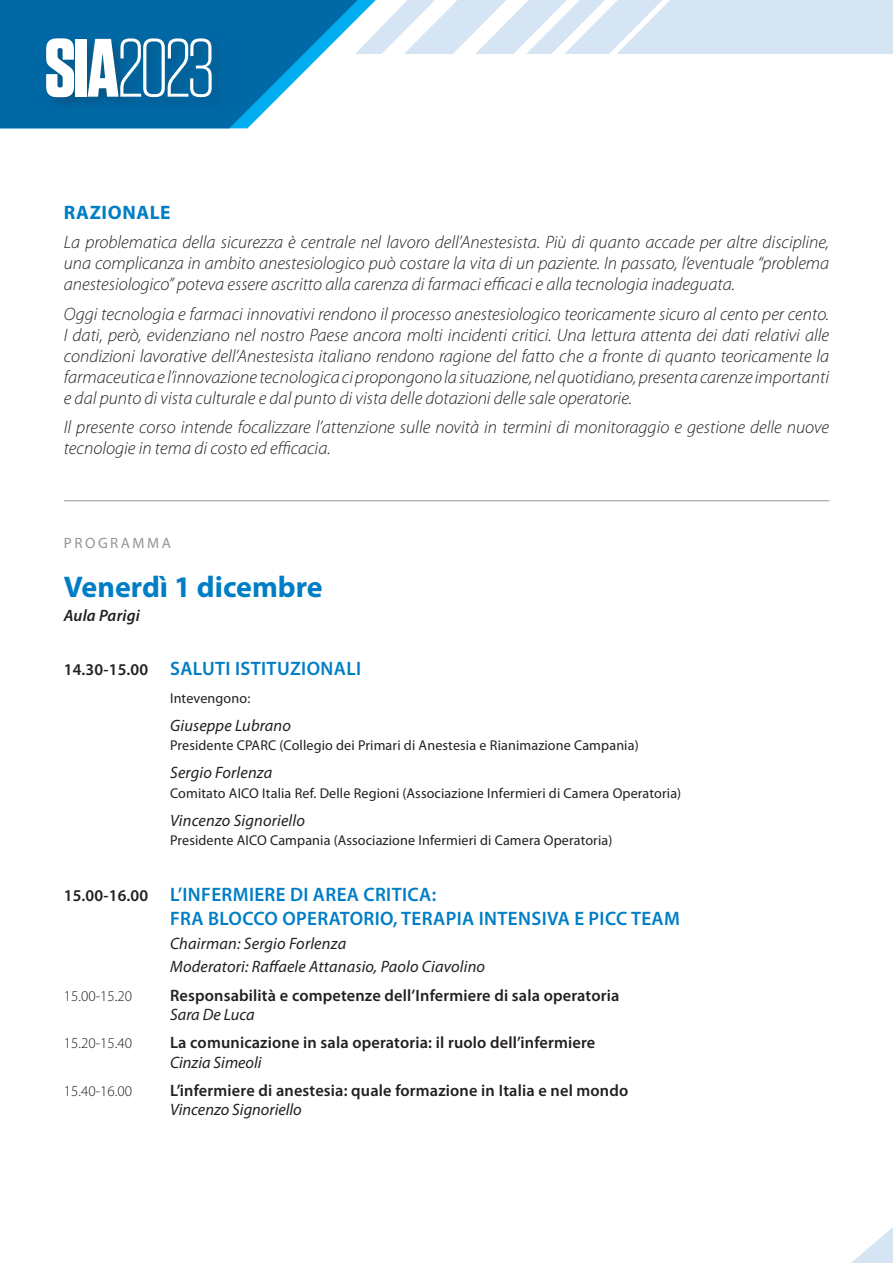
<style>
.page{position:relative;width:893px;height:1263px;background:#fff}
.page>*{position:absolute;margin:0;border:0;box-sizing:border-box;transform-origin:0 0}
.t1{font:300 82.5px "Tungsten";color:#fff}
.t2{font:700 30px "Myriad Pro";color:#007ec5}
.t3{font:600 19.5px "Myriad Pro";letter-spacing:.02em;color:#007ec5}
.t4{font:700 19.5px "Myriad Pro";letter-spacing:.03em;color:#007ec5}
.t5{font:italic 300 18px/21px "Myriad Pro";color:#231f20;text-align:justify}
.t6{font:600 16.5px "Myriad Pro";letter-spacing:.01em;color:#231f20}
.t7{font:italic 16.5px "Myriad Pro";letter-spacing:.01em;color:#231f20}
.t8{font:italic 600 16.5px "Myriad Pro";letter-spacing:.01em;color:#231f20}
.t9{font:300 15px "Myriad Pro";color:#231f20}
.t10{font:15px "Myriad Pro";letter-spacing:.17em;color:#939598}
.t11{font:14.25px "Myriad Pro";letter-spacing:.01em;color:#231f20}
.s1{font-weight:700}
.s2{font-size:16.5px;color:#231f20}
</style>
<div class="page">
<svg style="left:0;top:0;width:355px;height:128px;fill:#0068a5"></svg>
<div style="left:43px;top:35px;width:184px;height:77px;background:#231f20;opacity:.25"></div>
<svg style="left:355px;top:0;width:538px;height:54px"></svg>
<svg style="left:851px;top:1227px;width:42px;height:36px"></svg>
<hr style="left:64px;top:500px;width:765px;height:1px;background:#939598">
<p class="t1" style="left:44px;top:26px;width:172px"><span class="s1">SIA</span>2023</p>
<p class="t4" style="left:64px;top:199px;width:108px">RAZIONALE</p>
<p class="t5" style="left:64px;top:231px;width:767px">La problematica della sicurezza è centrale nel lavoro dell’Anestesista. Più di quanto accade per altre discipline, una complicanza in ambito anestesiologico può costare la vita di un paziente. In passato, l’eventuale “problema anestesiologico” poteva essere ascritto alla carenza di farmaci efficaci e alla tecnologia inadeguata.</p>
<p class="t5" style="left:64px;top:303px;width:767px">Oggi tecnologia e farmaci innovativi rendono il processo anestesiologico teoricamente sicuro al cento per cento.<br>I dati, però, evidenziano nel nostro Paese ancora molti incidenti critici. Una lettura attenta dei dati relativi alle condizioni lavorative dell’Anestesista italiano rendono ragione del fatto che a fronte di quanto teoricamente la farmaceutica e l’innovazione tecnologica ci propongono la situazione, nel quotidiano, presenta carenze importanti e dal punto di vista culturale e dal punto di vista delle dotazioni delle sale operatorie.</p>
<p class="t5" style="left:64px;top:416px;width:767px">Il presente corso intende focalizzare l’attenzione sulle novità in termini di monitoraggio e gestione delle nuove tecnologie in tema di costo ed efficacia.</p>
<p class="t10" style="left:64px;top:534px;width:108px">PROGRAMMA</p>
<p class="t2" style="left:64px;top:568px;width:260px">Venerdì 1 dicembre</p>
<p class="t8" style="left:64px;top:605px;width:78px">Aula Parigi</p>
<p class="t3" style="left:64px;top:656px;width:299px"><span class="s2">14.30-15.00</span> SALUTI ISTITUZIONALI</p>
<p class="t11" style="left:170px;top:689px;width:82px">Intevengono:</p>
<p class="t7" style="left:170px;top:715px;width:122px">Giuseppe Lubrano</p>
<p class="t11" style="left:170px;top:737px;width:470px">Presidente CPARC (Collegio dei Primari di Anestesia e Rianimazione Campania)</p>
<p class="t7" style="left:170px;top:762px;width:104px">Sergio Forlenza</p>
<p class="t11" style="left:170px;top:784px;width:513px">Comitato AICO Italia Ref. Delle Regioni (Associazione Infermieri di Camera Operatoria)</p>
<p class="t7" style="left:170px;top:810px;width:136px">Vincenzo Signoriello</p>
<p class="t11" style="left:170px;top:832px;width:444px">Presidente AICO Campania (Associazione Infermieri di Camera Operatoria)</p>
<p class="t3" style="left:64px;top:882px;width:374px"><span class="s2">15.00-16.00</span> L’INFERMIERE DI AREA CRITICA:</p>
<p class="t3" style="left:170px;top:906px;width:511px">FRA BLOCCO OPERATORIO, TERAPIA INTENSIVA E PICC TEAM</p>
<p class="t7" style="left:170px;top:933px;width:178px">Chairman: Sergio Forlenza</p>
<p class="t7" style="left:170px;top:957px;width:317px">Moderatori: Raffaele Attanasio, Paolo Ciavolino</p>
<p class="t9" style="left:64px;top:986px;width:70px">15.00-15.20</p>
<p class="t6" style="left:170px;top:984px;width:451px">Responsabilità e competenze dell’Infermiere di sala operatoria</p>
<p class="t7" style="left:170px;top:1004px;width:86px">Sara De Luca</p>
<p class="t9" style="left:64px;top:1034px;width:70px">15.20-15.40</p>
<p class="t6" style="left:170px;top:1032px;width:427px">La comunicazione in sala operatoria: il ruolo dell’infermiere</p>
<p class="t7" style="left:170px;top:1052px;width:93px">Cinzia Simeoli</p>
<p class="t9" style="left:64px;top:1081px;width:70px">15.40-16.00</p>
<p class="t6" style="left:170px;top:1079px;width:460px">L’infermiere di anestesia: quale formazione in Italia e nel mondo</p>
<p class="t7" style="left:170px;top:1099px;width:133px">Vincenzo Signoriello</p>
</div>
